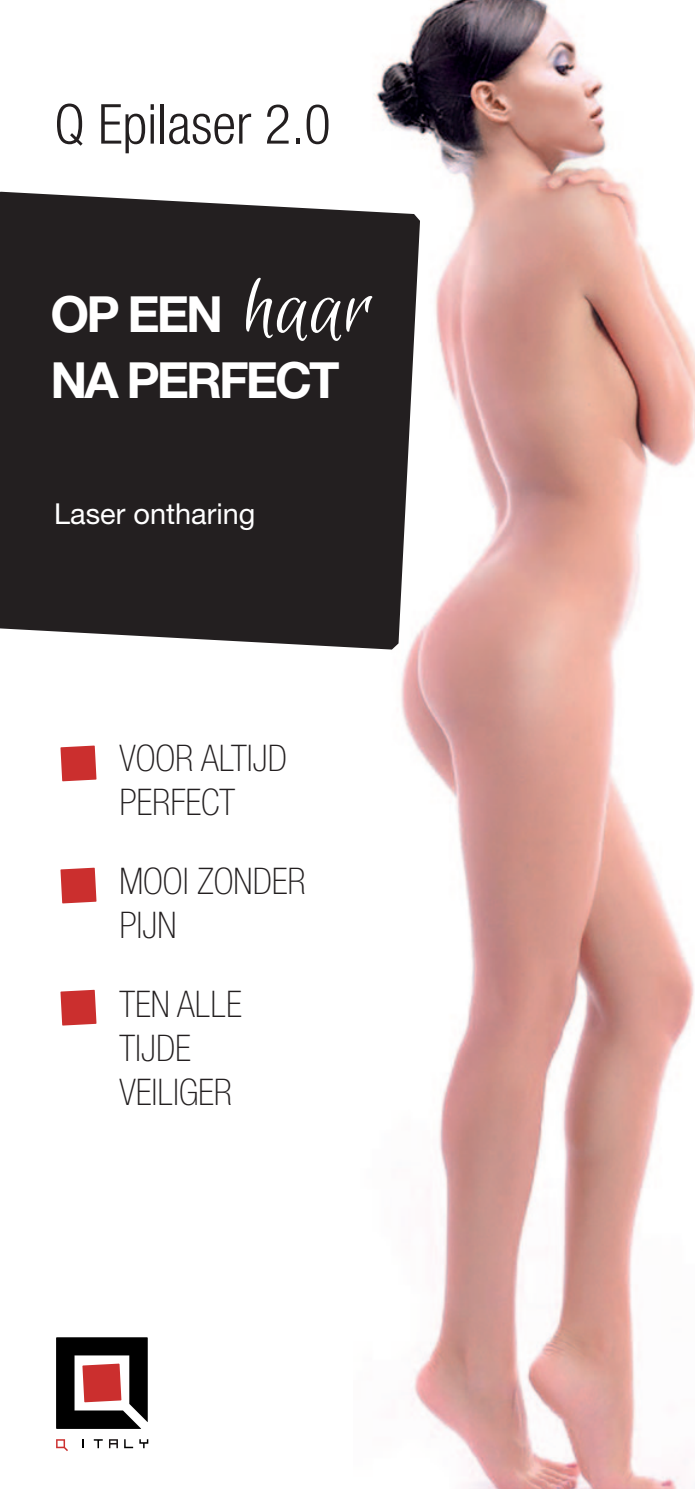
<style>
.page{position:relative;width:695px;height:1489px;background:#fff}
.page>*{position:absolute;margin:0;border:0;box-sizing:border-box;transform-origin:0 0}
.t1{font:89.25px "Euphoria Script";color:#fff}
.t2{font:300 condensed 55.25px "Helvetica Neue LT Std";color:#231f20}
.t3{font:700 50px/65.5px "Helvetica Neue LT Std";letter-spacing:-.06em;color:#fff}
.t4{font:100 condensed 36.75px/44px "Helvetica Neue LT Std";color:#231f20}
.t5{font:29px "Helvetica Neue LT Std";color:#fff}
</style>
<div class="page">
<img style="left:374px;top:0;width:320px;height:1488px">
<svg style="left:0;top:192px;width:420px;height:457px;background:#312e2f"></svg>
<svg style="left:56px;top:1337px;width:92px;height:91px"></svg>
<svg style="left:139px;top:1439px;width:9px;height:8px"></svg>
<svg style="left:124px;top:1439px;width:9px;height:8px"></svg>
<svg style="left:94px;top:1439px;width:9px;height:8px"></svg>
<svg style="left:109px;top:1439px;width:9px;height:8px"></svg>
<svg style="left:82px;top:1439px;width:2px;height:8px"></svg>
<svg style="left:56px;top:1439px;width:12px;height:11px"></svg>
<svg style="left:60px;top:745px;width:37px;height:37px"></svg>
<svg style="left:60px;top:867px;width:37px;height:37px"></svg>
<svg style="left:60px;top:989px;width:37px;height:37px"></svg>
<h2 class="t2" style="left:54px;top:92px;width:278px">Q Epilaser 2.0</h2>
<h1 class="t1" style="left:244px;top:260px;width:130px">!""#</h1>
<h3 class="t3" style="left:50px;top:280px;width:290px">OP EEN<br>NA PERFECT</h3>
<p class="t5" style="left:54px;top:496px;width:203px">Laser ontharing</p>
<p class="t4" style="left:119px;top:735px;width:169px">VOOR ALTIJD<br>PERFECT</p>
<p class="t4" style="left:119px;top:858px;width:188px">MOOI ZONDER<br>PIJN</p>
<p class="t4" style="left:119px;top:981px;width:124px">TEN ALLE<br>TIJDE<br>VEILIGER</p>
</div>
